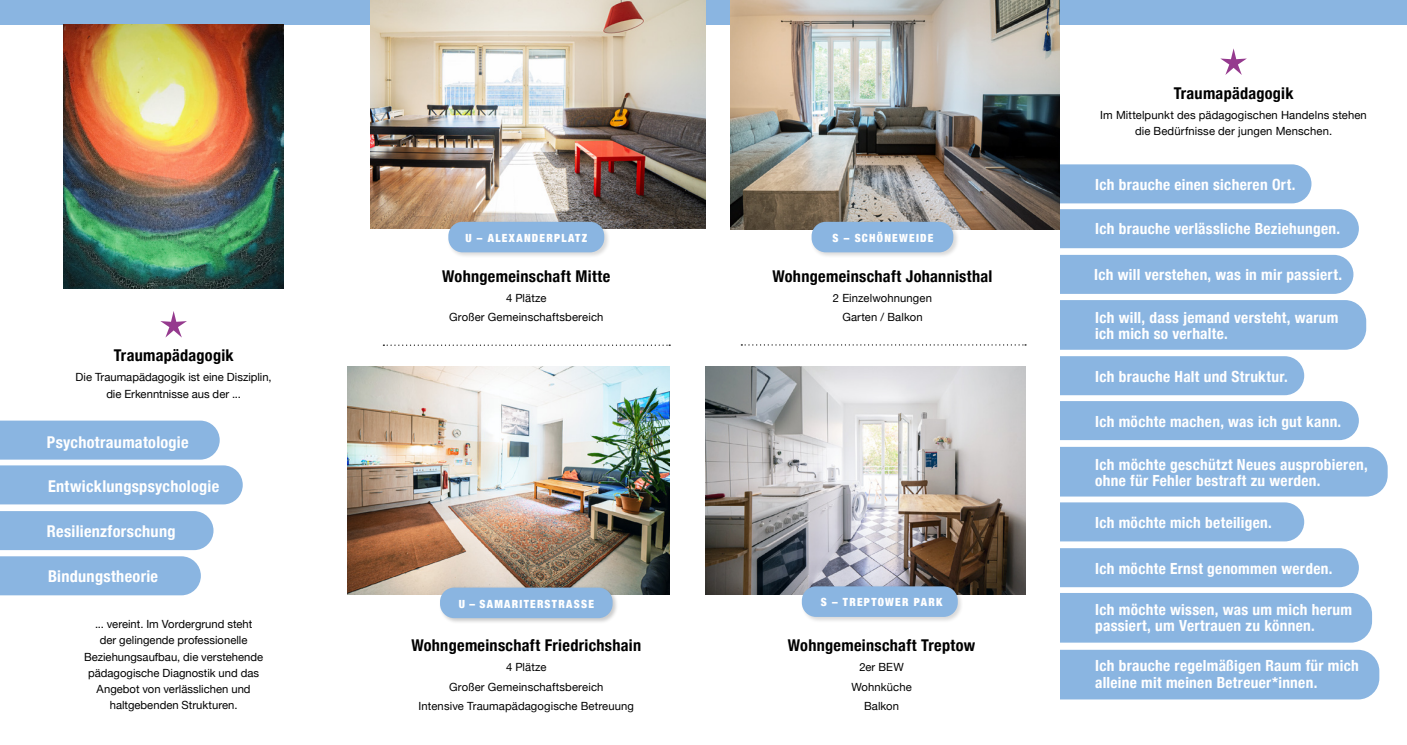
<style>
.page{position:relative;width:1407px;height:745px;background:#fff}
.page>*{position:absolute;margin:0;border:0;box-sizing:border-box;transform-origin:0 0}
.t1{font:700 condensed 16.25px "Helvetica Neue";letter-spacing:.02em;color:#000}
.t2{font:700 condensed 16.25px "Helvetica Neue";letter-spacing:.02em;color:#fff}
.t3{font:700 condensed 15.38px/16.5px "Helvetica Neue";letter-spacing:.02em;color:#fff}
.t4{font:11.25px/16.2px "Helvetica Neue";letter-spacing:.005em;color:#000;text-align:center}
.t5{font:900 condensed 11.25px "Helvetica Neue";letter-spacing:.11em;color:#fff}
</style>
<div class="page">
<div style="left:1019px;top:164px;width:292px;height:39px;background:#8ab5e1;border-radius:19px"></div>
<div style="left:1019px;top:209px;width:340px;height:39px;background:#8ab5e1;border-radius:19px"></div>
<div style="left:1013px;top:255px;width:340px;height:39px;background:#8ab5e1;border-radius:19px"></div>
<div style="left:1019px;top:300px;width:347px;height:49px;background:#8ab5e1;border-radius:21px"></div>
<div style="left:1019px;top:356px;width:285px;height:39px;background:#8ab5e1;border-radius:19px"></div>
<div style="left:1019px;top:401px;width:340px;height:39px;background:#8ab5e1;border-radius:19px"></div>
<div style="left:1019px;top:446px;width:368px;height:50px;background:#8ab5e1;border-radius:21px"></div>
<div style="left:1019px;top:502px;width:285px;height:39px;background:#8ab5e1;border-radius:19px"></div>
<div style="left:1019px;top:548px;width:340px;height:38px;background:#8ab5e1;border-radius:19px"></div>
<div style="left:1019px;top:592px;width:353px;height:50px;background:#8ab5e1;border-radius:21px"></div>
<div style="left:1019px;top:649px;width:360px;height:50px;background:#8ab5e1;border-radius:21px"></div>
<div style="left:981px;top:102px;width:78px;height:642px;background:#fff"></div>
<div style="left:0;top:420px;width:220px;height:39px;background:#8ab5e1"></div>
<div style="left:0;top:465px;width:243px;height:39px;background:#8ab5e1"></div>
<div style="left:0;top:511px;width:213px;height:38px;background:#8ab5e1"></div>
<div style="left:0;top:556px;width:201px;height:39px;background:#8ab5e1"></div>
<div style="left:0;top:0;width:730px;height:25px;background:#8ab5e1"></div>
<img style="left:64px;top:25px;width:220px;height:264px">
<img style="left:705px;top:366px;width:320px;height:228px">
<svg style="left:383px;top:344px;width:287px;height:1px"></svg>
<img style="left:347px;top:366px;width:323px;height:228px">
<svg style="left:741px;top:344px;width:285px;height:1px"></svg>
<img style="left:730px;top:0;width:329px;height:229px">
<img style="left:370px;top:0;width:335px;height:228px">
<div style="left:1059px;top:0;width:348px;height:25px;background:#8ab5e1"></div>
<svg style="left:1220px;top:48px;width:27px;height:27px"></svg>
<div style="left:447px;top:220px;width:164px;height:38px;background:#000;opacity:.15"></div>
<div style="left:448px;top:222px;width:156px;height:30px;background:#8ab5e1;border-radius:14px"></div>
<div style="left:439px;top:585px;width:180px;height:39px;background:#000;opacity:.21"></div>
<div style="left:440px;top:587px;width:172px;height:30px;background:#8ab5e1;border-radius:14px"></div>
<div style="left:800px;top:584px;width:164px;height:38px;background:#000;opacity:.15"></div>
<div style="left:802px;top:586px;width:156px;height:30px;background:#8ab5e1;border-radius:14px"></div>
<div style="left:810px;top:220px;width:149px;height:38px;background:#000;opacity:.15"></div>
<div style="left:811px;top:222px;width:142px;height:30px;background:#8ab5e1;border-radius:14px"></div>
<svg style="left:160px;top:311px;width:27px;height:26px"></svg>
<h1 class="t1" style="left:114px;top:342px;width:121px">Traumapädagogik</h1>
<p class="t4" style="left:76px;top:369px;width:198px">Die Traumapädagogik ist eine Disziplin, die Erkenntnisse aus der ...</p>
<h1 class="t2" style="left:47px;top:428px;width:143px">Psychotraumatologie</h1>
<h1 class="t2" style="left:48px;top:472px;width:173px">Entwicklungspsychologie</h1>
<h1 class="t2" style="left:47px;top:517px;width:130px">Resilienzforschung</h1>
<h1 class="t2" style="left:48px;top:562px;width:112px">Bindungstheorie</h1>
<p class="t4" style="left:84px;top:616px;width:181px">... vereint. Im Vordergrund steht<br>der gelingende professionelle<br>Beziehungsaufbau, die verstehende pädagogische Diagnostik und das<br>Angebot von verlässlichen und haltgebenden Strukturen.</p>
<p class="t5" style="left:465px;top:228px;width:123px">U – ALEXANDERPLATZ</p>
<h1 class="t1" style="left:442px;top:262px;width:170px">Wohngemeinschaft Mitte</h1>
<p class="t4" style="left:449px;top:288px;width:156px;line-height:19.8px">4 Plätze<br>Großer Gemeinschaftsbereich</p>
<p class="t5" style="left:832px;top:228px;width:102px">S – SCHÖNEWEIDE</p>
<h1 class="t1" style="left:772px;top:262px;width:221px">Wohngemeinschaft Johannisthal</h1>
<p class="t4" style="left:833px;top:288px;width:100px;line-height:19.8px">2 Einzelwohnungen<br>Garten / Balkon</p>
<p class="t5" style="left:459px;top:594px;width:137px">U – SAMARITERSTRASSE</p>
<p class="t5" style="left:821px;top:592px;width:123px">S – TREPTOWER PARK</p>
<h1 class="t1" style="left:411px;top:631px;width:231px">Wohngemeinschaft Friedrichshain</h1>
<p class="t4" style="left:418px;top:657px;width:217px;line-height:19.8px">4 Plätze<br>Großer Gemeinschaftsbereich<br>Intensive Traumapädagogische Betreuung</p>
<h1 class="t1" style="left:788px;top:631px;width:189px">Wohngemeinschaft Treptow</h1>
<p class="t4" style="left:851px;top:657px;width:62px;line-height:19.8px">2er BEW<br>Wohnküche<br>Balkon</p>
<h1 class="t1" style="left:1173px;top:79px;width:121px">Traumapädagogik</h1>
<p class="t4" style="left:1100px;top:107px;width:268px">Im Mittelpunkt des pädagogischen Handelns stehen die Bedürfnisse der jungen Menschen.</p>
<h2 class="t3" style="left:1095px;top:175px;width:202px">Ich brauche einen sicheren Ort.</h2>
<h2 class="t3" style="left:1095px;top:219px;width:246px">Ich brauche verlässliche Beziehungen.</h2>
<h2 class="t3" style="left:1094px;top:265px;width:249px">Ich will verstehen, was in mir passiert.</h2>
<h2 class="t3" style="left:1095px;top:307px;width:245px">Ich will, dass jemand versteht, warum ich mich so verhalte.</h2>
<h2 class="t3" style="left:1095px;top:366px;width:194px">Ich brauche Halt und Struktur.</h2>
<h2 class="t3" style="left:1095px;top:412px;width:248px">Ich möchte machen, was ich gut kann.</h2>
<h2 class="t3" style="left:1095px;top:455px;width:274px">Ich möchte geschützt Neues ausprobieren, ohne für Fehler bestraft zu werden.</h2>
<h2 class="t3" style="left:1095px;top:513px;width:178px">Ich möchte mich beteiligen.</h2>
<h2 class="t3" style="left:1095px;top:559px;width:239px">Ich möchte Ernst genommen werden.</h2>
<h2 class="t3" style="left:1095px;top:599px;width:259px">Ich möchte wissen, was um mich herum passiert, um Vertrauen zu können.</h2>
<h2 class="t3" style="left:1095px;top:655px;width:265px">Ich brauche regelmäßigen Raum für mich alleine mit meinen Betreuer*innen.</h2>
</div>
